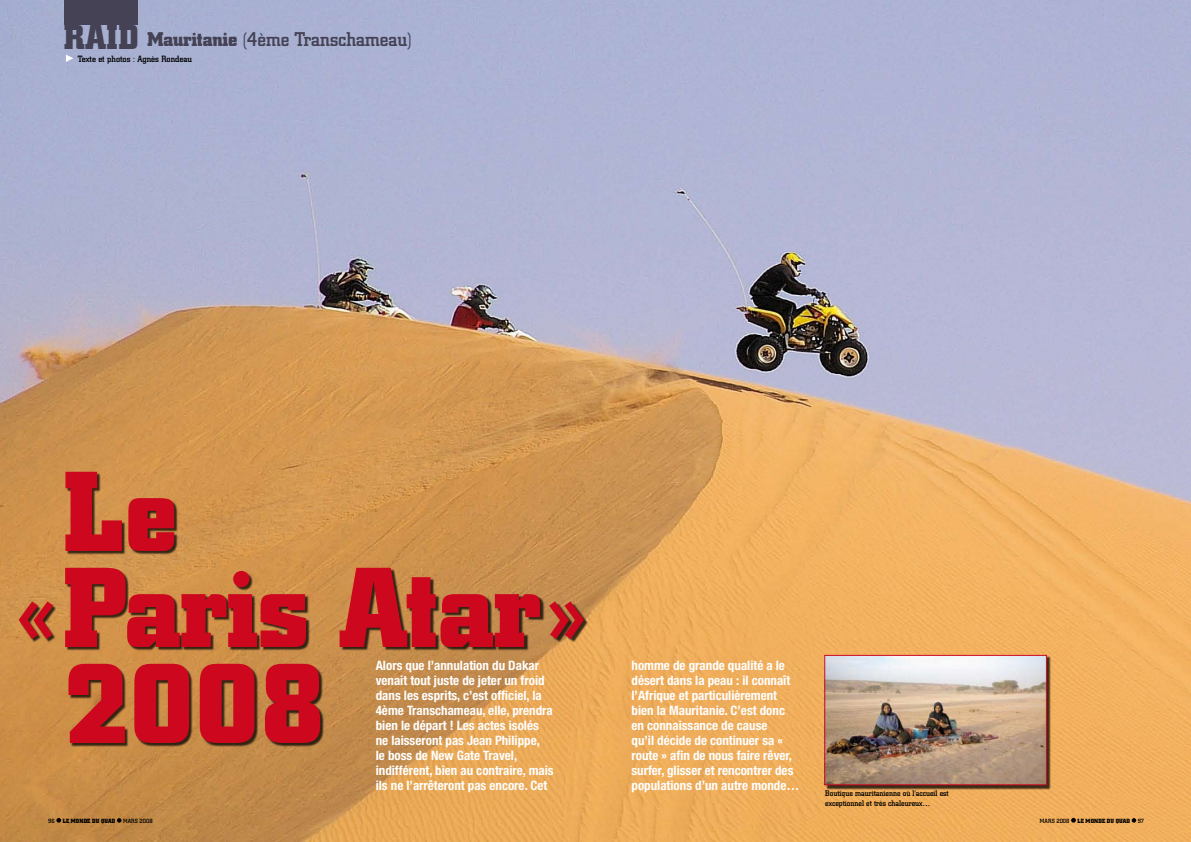
<style>
.page{position:relative;width:1191px;height:842px;background:#fff}
.page>*{position:absolute;margin:0;border:0;box-sizing:border-box;transform-origin:0 0}
.t1{font:700 112.2px "City";color:#cc071e}
.t2{font:500 19.6px "City";color:#444254}
.t3{font:700 condensed 13px/15px "Helvetica Neue";color:#fff}
.t4{font:500 9px "City";color:#000}
.t5{font:500 8px/10px "City";color:#000}
.t6{font:700 6px "City";letter-spacing:.02em;color:#000}
.t7{font:500 6px "City";color:#000}
.s1{font-weight:700;font-size:34px}
.s2{font-weight:700}
</style>
<div class="page">
<img style="left:0;top:0;width:1191px;height:842px">
<svg style="left:66px;top:55px;width:7px;height:7px"></svg>
<div style="left:20px;top:472px;width:568px;height:276px;background:#000;opacity:.75"></div>
<svg style="left:56px;top:818px;width:5px;height:5px"></svg>
<svg style="left:117px;top:818px;width:4px;height:5px"></svg>
<svg style="left:1071px;top:818px;width:4px;height:5px"></svg>
<svg style="left:1131px;top:818px;width:5px;height:5px"></svg>
<div style="left:825px;top:656px;width:227px;height:134px;background:#000;opacity:.75"></div>
<img style="left:826px;top:657px;width:219px;height:126px">
<div style="left:824px;top:655px;width:223px;height:130px;border:1px solid #cc071e"></div>
<div style="left:64px;top:0;width:74px;height:25px;background:#444254"></div>
<h2 class="t2" style="left:64px;top:28px;width:349px"><span class="s1">RAID</span> <span class="s2">Mauritanie</span> (4ème Transchameau)</h2>
<p class="t4" style="left:78px;top:54px;width:116px">Texte et photos : Agnès Rondeau</p>
<h1 class="t1" style="left:64px;top:449px;width:116px">Le</h1>
<h1 class="t1" style="left:18px;top:545px;width:569px">«Paris Atar»</h1>
<h1 class="t1" style="left:64px;top:641px;width:263px">2008</h1>
<p class="t3" style="left:376px;top:657px;width:179px">Alors que l’annulation du Dakar venait tout juste de jeter un froid dans les esprits, c’est officiel, la 4ème Transchameau, elle, prendra bien le départ ! Les actes isolés ne laisseront pas Jean Philippe,<br>le boss de New Gate Travel, indifférent, bien au contraire, mais ils ne l’arrêteront pas encore. Cet</p>
<p class="t3" style="left:631px;top:657px;width:169px">homme de grande qualité a le désert dans la peau : il connaît l’Afrique et particulièrement bien la Mauritanie. C’est donc en connaissance de cause<br>qu’il décide de continuer sa « route » afin de nous faire rêver, surfer, glisser et rencontrer des populations d’un autre monde…</p>
<p class="t5" style="left:825px;top:788px;width:125px">Boutique mauritanienne où l’accueil est exceptionnel et très chaleureux…</p>
<p class="t7" style="left:48px;top:817px;width:8px">96</p>
<p class="t6" style="left:63px;top:817px;width:54px">LE MONDE DU QUAD</p>
<p class="t7" style="left:123px;top:817px;width:31px">MARS 2008</p>
<p class="t7" style="left:1040px;top:817px;width:31px">MARS 2008</p>
<p class="t6" style="left:1077px;top:817px;width:54px">LE MONDE DU QUAD</p>
<p class="t7" style="left:1137px;top:817px;width:8px">97</p>
</div>
